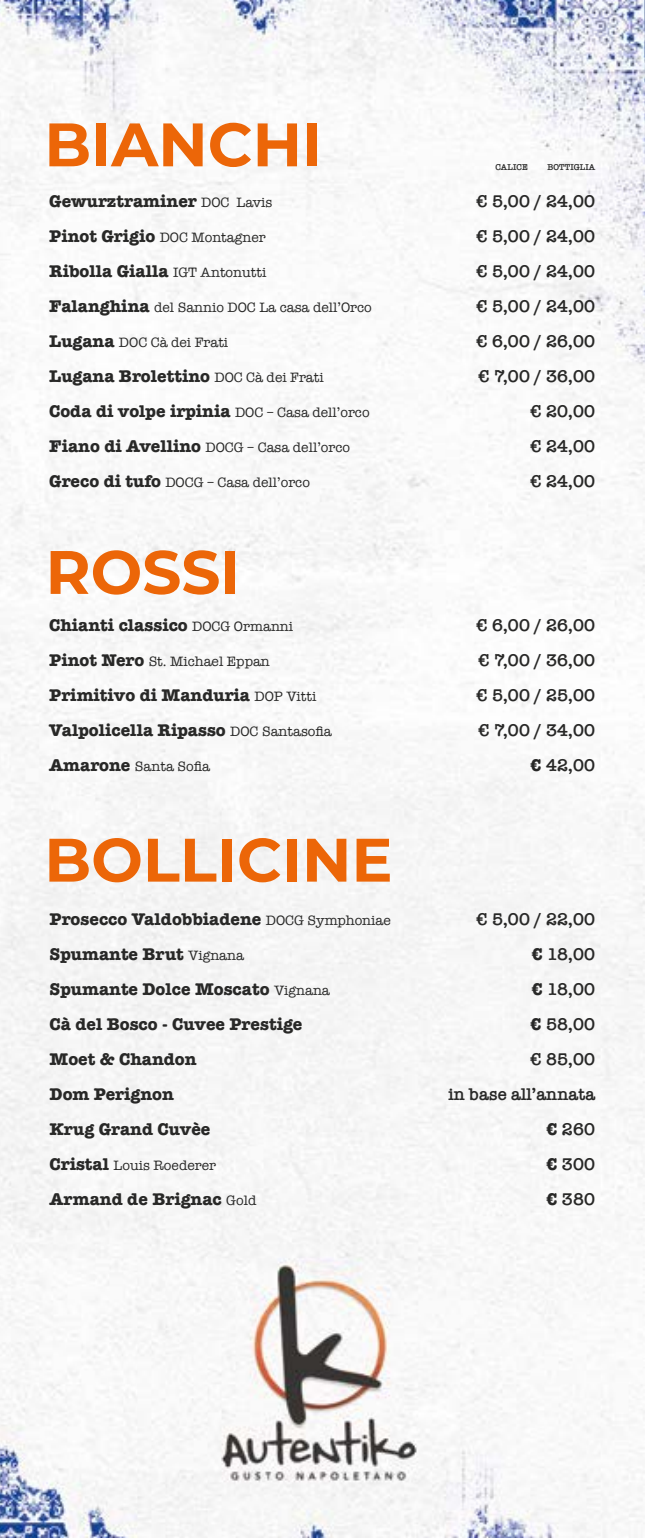
<style>
.page{position:relative;width:645px;height:1538px;background:#fff}
.page>*{position:absolute;margin:0;border:0;box-sizing:border-box;transform-origin:0 0}
.t1{font:700 61.25px "Montserrat";color:#ec6608}
.t2{font:700 17.5px "American Typewriter";color:#282827}
.t3{font:600 17.5px "American Typewriter";color:#282827}
.t4{font:14px "American Typewriter";color:#282827}
.t5{font:600 8.75px "American Typewriter";color:#282827}
.s1{font-weight:400;font-size:14px}
.s2{font-weight:700;font-size:17.5px}
.s3{font-weight:700}
</style>
<div class="page">
<img style="left:0;top:0;width:645px;height:1538px">
<h1 class="t1" style="left:44px;top:100px;width:279px">BIANCHI</h1>
<p class="t5" style="left:495px;top:160px;width:34px">CALICE</p>
<p class="t5" style="left:547px;top:160px;width:49px">BOTTIGLIA</p>
<p class="t2" style="left:49px;top:186px;width:225px">Gewurztraminer <span class="s1">DOC Lavis</span></p>
<p class="t3" style="left:476px;top:187px;width:120px">€ 5,00 / 24,00</p>
<p class="t4" style="left:49px;top:226px;width:218px"><span class="s2">Pinot Grigio</span> DOC Montagner</p>
<p class="t3" style="left:476px;top:222px;width:120px">€ 5,00 / 24,00</p>
<p class="t2" style="left:49px;top:256px;width:219px">Ribolla Gialla <span class="s1">IGT Antonutti</span></p>
<p class="t3" style="left:476px;top:257px;width:120px">€ 5,00 / 24,00</p>
<p class="t4" style="left:49px;top:296px;width:324px"><span class="s2">Falanghina</span> del Sannio DOC La casa dell’Orco</p>
<p class="t3" style="left:476px;top:292px;width:120px">€ 5,00 / 24,00</p>
<p class="t4" style="left:49px;top:331px;width:180px"><span class="s2">Lugana</span> DOC Cà dei Frati</p>
<p class="t3" style="left:476px;top:327px;width:120px">€ 6,00 / 26,00</p>
<p class="t2" style="left:49px;top:361px;width:276px">Lugana Brolettino <span class="s1">DOC Cà dei Frati</span></p>
<p class="t3" style="left:478px;top:362px;width:118px">€ 7,00 / 36,00</p>
<p class="t2" style="left:49px;top:396px;width:322px">Coda di volpe irpinia <span class="s1">DOC – Casa dell’orco</span></p>
<p class="t3" style="left:530px;top:397px;width:66px">€ 20,00</p>
<p class="t4" style="left:49px;top:436px;width:302px"><span class="s2">Fiano di Avellino</span> DOCG – Casa dell’orco</p>
<p class="t3" style="left:530px;top:432px;width:66px">€ 24,00</p>
<p class="t4" style="left:49px;top:471px;width:262px"><span class="s2">Greco di tufo</span> DOCG – Casa dell’orco</p>
<p class="t3" style="left:530px;top:467px;width:66px">€ 24,00</p>
<h1 class="t1" style="left:46px;top:528px;width:196px">ROSSI</h1>
<p class="t2" style="left:49px;top:610px;width:245px">Chianti classico <span class="s1">DOCG Ormanni</span></p>
<p class="t3" style="left:476px;top:611px;width:120px">€ 6,00 / 26,00</p>
<p class="t4" style="left:49px;top:650px;width:222px"><span class="s2">Pinot Nero</span> St. Michael Eppan</p>
<p class="t3" style="left:478px;top:646px;width:118px">€ 7,00 / 36,00</p>
<p class="t2" style="left:49px;top:680px;width:269px">Primitivo di Manduria <span class="s1">DOP Vitti</span></p>
<p class="t3" style="left:476px;top:681px;width:120px">€ 5,00 / 25,00</p>
<p class="t2" style="left:49px;top:715px;width:284px">Valpolicella Ripasso <span class="s1">DOC Santasofia</span></p>
<p class="t3" style="left:478px;top:716px;width:118px">€ 7,00 / 34,00</p>
<p class="t4" style="left:49px;top:755px;width:162px"><span class="s2">Amarone</span> Santa Sofia</p>
<p class="t3" style="left:530px;top:751px;width:67px"><span class="s3">€</span> 42,00</p>
<h1 class="t1" style="left:44px;top:816px;width:350px">BOLLICINE</h1>
<p class="t2" style="left:50px;top:904px;width:343px">Prosecco Valdobbiadene <span class="s1">DOCG Symphoniae</span></p>
<p class="t3" style="left:476px;top:906px;width:120px">€ 5,00 / 22,00</p>
<p class="t2" style="left:50px;top:939px;width:196px">Spumante Brut <span class="s1">Vignana</span></p>
<p class="t3" style="left:531px;top:941px;width:65px"><span class="s3">€</span> 18,00</p>
<p class="t2" style="left:50px;top:974px;width:282px">Spumante Dolce Moscato <span class="s1">Vignana</span></p>
<p class="t3" style="left:531px;top:976px;width:65px"><span class="s3">€</span> 18,00</p>
<p class="t2" style="left:50px;top:1009px;width:254px">Cà del Bosco - Cuvee Prestige</p>
<p class="t3" style="left:530px;top:1011px;width:67px"><span class="s3">€</span> 58,00</p>
<p class="t2" style="left:50px;top:1044px;width:149px">Moet &amp; Chandon</p>
<p class="t3" style="left:530px;top:1046px;width:66px">€ 85,00</p>
<p class="t2" style="left:50px;top:1079px;width:126px">Dom Perignon</p>
<p class="t3" style="left:448px;top:1081px;width:148px">in base all’annata</p>
<p class="t2" style="left:50px;top:1114px;width:162px">Krug Grand Cuvèe</p>
<p class="t3" style="left:546px;top:1116px;width:51px"><span class="s3">€</span> 260</p>
<p class="t4" style="left:50px;top:1155px;width:168px"><span class="s2">Cristal</span> Louis Roederer</p>
<p class="t3" style="left:546px;top:1151px;width:51px"><span class="s3">€</span> 300</p>
<p class="t2" style="left:50px;top:1184px;width:208px">Armand de Brignac <span class="s1">Gold</span></p>
<p class="t3" style="left:546px;top:1186px;width:51px"><span class="s3">€</span> 380</p>
</div>
